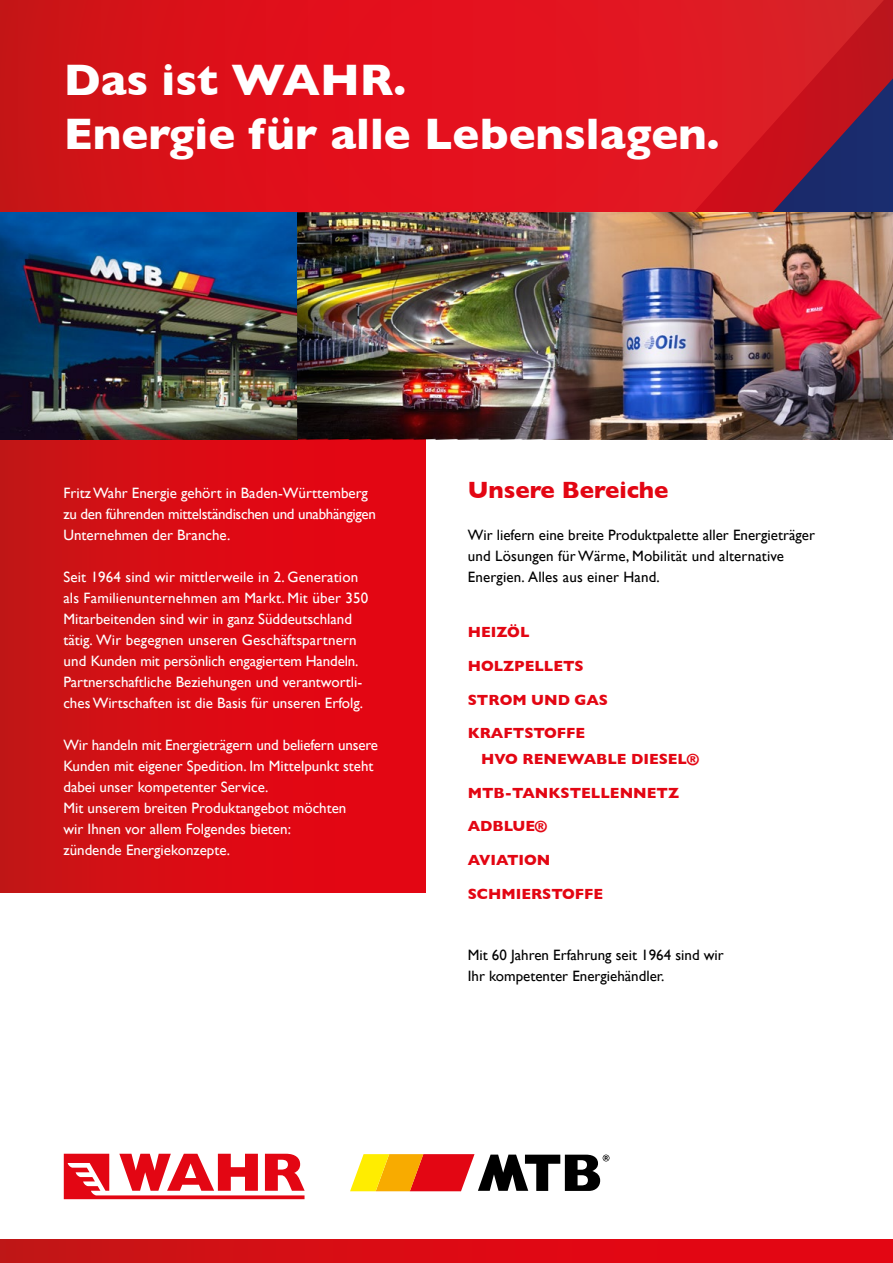
<style>
.page{position:relative;width:893px;height:1263px;background:#fff}
.page>*{position:absolute;margin:0;border:0;box-sizing:border-box;transform-origin:0 0}
.t1{font:700 45px/54px "Gill Sans";color:#fff}
.t2{font:700 24px "Gill Sans";color:#e30613}
.t3{font:15px/21px "Gill Sans";color:#fff}
.t4{font:15px/21px "Gill Sans";color:#000}
.t5{font:700 15px/25.2px "Gill Sans";color:#e30613}
</style>
<div class="page">
<div style="left:0;top:438px;width:425px;height:455px;background:linear-gradient(to right,#c81516,#ea0312)"></div>
<svg style="left:0;top:0;width:893px;height:213px;background:#d4141f"></svg>
<div style="left:0;top:1239px;width:893px;height:24px;background:linear-gradient(to right,#c71516,#ea0312)"></div>
<img style="left:601px;top:213px;width:292px;height:227px">
<img style="left:0;top:213px;width:601px;height:227px">
<svg style="left:64px;top:1154px;width:241px;height:45px"></svg>
<svg style="left:350px;top:1154px;width:259px;height:37px"></svg>
<h1 class="t1" style="left:64px;top:51px;width:657px">Das ist WAHR.<br>Energie für alle Lebenslagen.</h1>
<p class="t3" style="left:63px;top:483px;width:314px">Fritz Wahr Energie gehört in Baden-Württemberg zu den führenden mittelständischen und unabhängigen<br>Unternehmen der Branche.</p>
<p class="t3" style="left:63px;top:567px;width:306px">Seit 1964 sind wir mittlerweile in 2. Generation als Familienunternehmen am Markt. Mit über 350<br>Mitarbeitenden sind wir in ganz Süddeutschland tätig. Wir begegnen unseren Geschäftspartnern und Kunden mit persönlich engagiertem Handeln.<br>Partnerschaftliche Beziehungen und verantwortli&shy;ches Wirtschaften ist die Basis für unseren Erfolg.</p>
<p class="t3" style="left:63px;top:735px;width:316px">Wir handeln mit Energieträgern und beliefern unsere Kunden mit eigener Spedition. Im Mittelpunkt steht dabei unser kompetenter Service.<br>Mit unserem breiten Produktangebot möchten<br>wir Ihnen vor allem Folgendes bieten:<br>zündende Energiekonzepte.</p>
<h2 class="t2" style="left:468px;top:471px;width:202px">Unsere Bereiche</h2>
<p class="t4" style="left:468px;top:525px;width:349px">Wir liefern eine breite Produktpalette aller Energieträger und Lösungen für Wärme, Mobilität und alternative<br>Energien. Alles aus einer Hand.</p>
<p class="t5" style="left:468px;top:619px;width:63px">HEIZÖL</p>
<p class="t5" style="left:468px;top:653px;width:118px">HOLZPELLETS</p>
<p class="t5" style="left:468px;top:687px;width:142px">STROM UND GAS</p>
<p class="t5" style="left:481px;top:720px;width:220px;text-indent:-13px">KRAFTSTOFFE<br>HVO RENEWABLE DIESEL®</p>
<p class="t5" style="left:468px;top:779px;width:213px">MTB-TANKSTELLENNETZ</p>
<p class="t5" style="left:468px;top:813px;width:81px">ADBLUE®</p>
<p class="t5" style="left:468px;top:847px;width:84px">AVIATION</p>
<p class="t5" style="left:468px;top:881px;width:137px">SCHMIERSTOFFE</p>
<p class="t4" style="left:468px;top:945px;width:258px">Mit 60 Jahren Erfahrung seit 1964 sind wir<br>Ihr kompetenter Energiehändler.</p>
</div>
